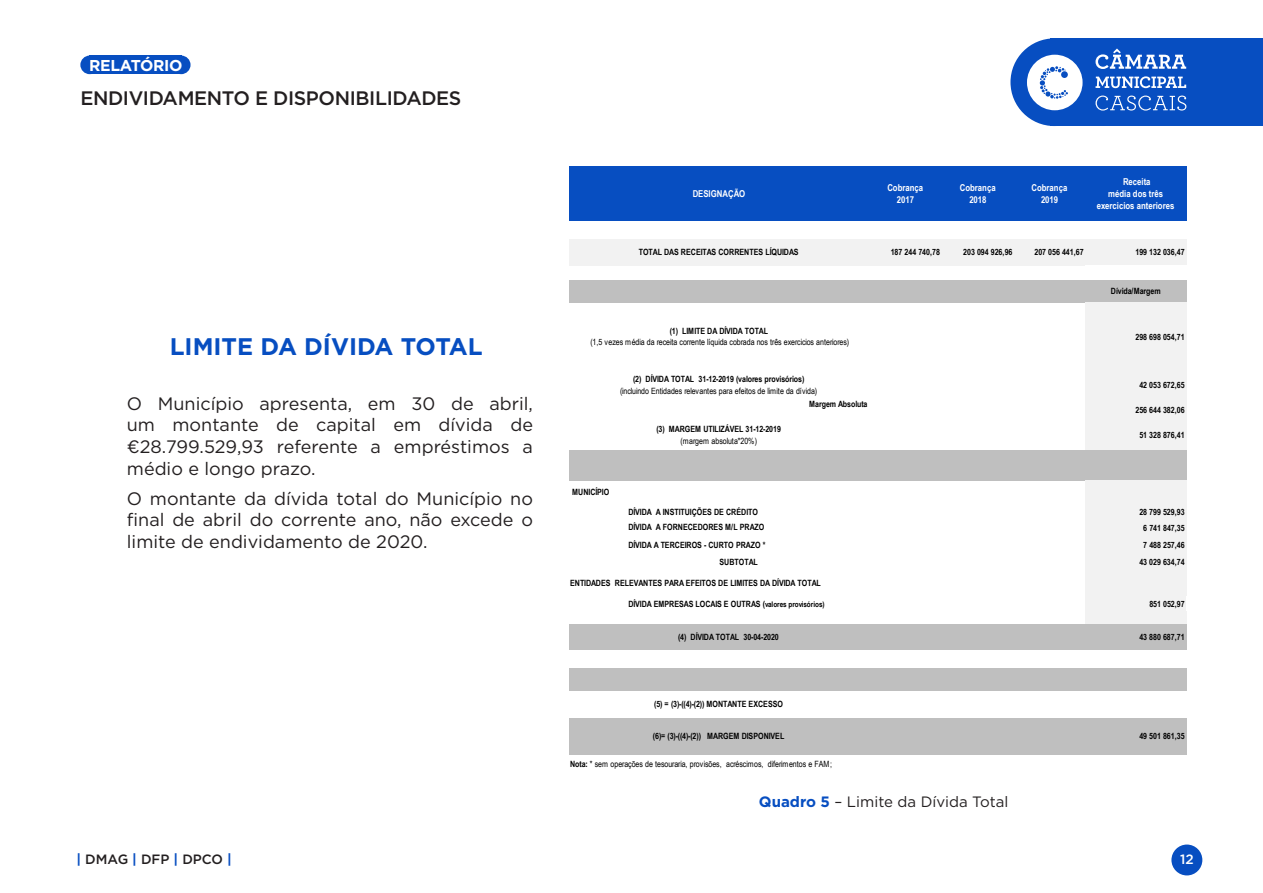
<style>
.page{position:relative;width:1263px;height:893px;background:#fff}
.page>*{position:absolute;margin:0;border:0;box-sizing:border-box;transform-origin:0 0}
.titulo{font:700 24px "Gotham";color:#074ec1}
.t1{font:500 19.5px "Gotham";letter-spacing:-.02em;color:#231f20}
.texto{font:18px/21.6px "Gotham";color:#231f20;text-align:justify}
.t2{font:700 15.75px "Gotham";letter-spacing:-.02em;color:#fff}
.texto-2{font:15px "Gotham";color:#231f20}
.t3{font:500 13.5px "Gotham";color:#231f20}
.t4{font:500 13.5px "Gotham";color:#fff}
.t5{font:700 9.45px/12.1px "Arial Narrow";color:#fff;text-align:center}
.t6{font:700 8.7px/15.6px "Arial Narrow";color:#000;text-align:center}
.t7{font:8.7px/11.2px "Arial Narrow";letter-spacing:-.005em;color:#000;text-align:center}
.s1{font-weight:700}
.s2{font-weight:400}
.s3{font-size:7.8px}
.s4{font-weight:700;color:#074ec1}
</style>
<div class="page">
<div style="left:1171px;top:844px;width:31px;height:31px;background:#074ec1;border-radius:50%"></div>
<div style="left:1051px;top:38px;width:212px;height:88px;background:#074ec1"></div>
<div style="left:1010px;top:38px;width:88px;height:88px;background:#074ec1;border-radius:50%"></div>
<div style="left:89px;top:56px;width:92px;height:18px;background:#074ec1"></div>
<div style="left:80px;top:56px;width:19px;height:18px;background:#074ec1;border-radius:50%"></div>
<div style="left:172px;top:56px;width:19px;height:18px;background:#074ec1;border-radius:50%"></div>
<svg style="left:1095px;top:49px;width:91px;height:20px"></svg>
<svg style="left:1095px;top:96px;width:91px;height:15px"></svg>
<svg style="left:1095px;top:76px;width:91px;height:12px"></svg>
<svg style="left:1027px;top:55px;width:55px;height:55px"></svg>
<div style="left:569px;top:167px;width:617px;height:54px;background:#074ec1"></div>
<div style="left:569px;top:239px;width:617px;height:27px;background:#f2f2f2"></div>
<div style="left:1085px;top:265px;width:101px;height:15px;background:#fff"></div>
<div style="left:569px;top:280px;width:617px;height:22px;background:#bfbfbf"></div>
<div style="left:1085px;top:302px;width:101px;height:20px;background:#f2f2f2"></div>
<div style="left:1085px;top:321px;width:101px;height:130px;background:#f2f2f2"></div>
<div style="left:569px;top:450px;width:617px;height:31px;background:#bfbfbf"></div>
<div style="left:1085px;top:480px;width:101px;height:24px;background:#f2f2f2"></div>
<div style="left:1085px;top:504px;width:101px;height:16px;background:#f2f2f2"></div>
<div style="left:1085px;top:520px;width:101px;height:16px;background:#f2f2f2"></div>
<div style="left:1085px;top:535px;width:101px;height:19px;background:#f2f2f2"></div>
<div style="left:1085px;top:554px;width:101px;height:16px;background:#f2f2f2"></div>
<div style="left:1085px;top:570px;width:101px;height:26px;background:#f2f2f2"></div>
<div style="left:1085px;top:596px;width:101px;height:16px;background:#f2f2f2"></div>
<div style="left:1085px;top:611px;width:101px;height:14px;background:#f2f2f2"></div>
<div style="left:569px;top:624px;width:617px;height:26px;background:#bfbfbf"></div>
<div style="left:569px;top:668px;width:617px;height:22px;background:#bfbfbf"></div>
<div style="left:569px;top:718px;width:617px;height:36px;background:#bfbfbf"></div>
<hr style="left:1085px;top:690px;width:101px;height:1px;background:#bfbfbf">
<p class="t2" style="left:89px;top:55px;width:95px">RELATÓRIO</p>
<p class="t1" style="left:80px;top:85px;width:383px">ENDIVIDAMENTO E DISPONIBILIDADES</p>
<p class="titulo" style="left:170px;top:331px;width:314px">LIMITE DA DÍVIDA TOTAL</p>
<p class="texto" style="left:127px;top:392px;width:408px">O Município apresenta, em 30 de abril, um montante de capital em dívida de €28.799.529,93 referente a empréstimos a médio e longo prazo.</p>
<p class="texto" style="left:127px;top:487px;width:408px">O montante da dívida total do Município no final de abril do corrente ano, não excede o limite de endividamento de 2020.</p>
<p class="t5" style="left:693px;top:187px;width:54px">DESIGNAÇÃO</p>
<p class="t5" style="left:887px;top:181px;width:37px">Cobrança<br>2017</p>
<p class="t5" style="left:960px;top:181px;width:37px">Cobrança<br>2018</p>
<p class="t5" style="left:1031px;top:181px;width:37px">Cobrança<br>2019</p>
<p class="t5" style="left:1097px;top:175px;width:79px">Receita<br>média dos três exercicios anteriores</p>
<p class="t6" style="left:639px;top:244px;width:161px">TOTAL DAS RECEITAS CORRENTES LÍQUIDAS</p>
<p class="t6" style="left:891px;top:244px;width:51px">187 244 740,78</p>
<p class="t6" style="left:963px;top:244px;width:51px">203 094 926,96</p>
<p class="t6" style="left:1034px;top:244px;width:51px">207 056 441,67</p>
<p class="t6" style="left:1135px;top:244px;width:51px">199 132 036,47</p>
<p class="t6" style="left:1111px;top:283px;width:51px">Dívida/Margem</p>
<p class="t6" style="left:1135px;top:329px;width:51px">298 698 054,71</p>
<p class="t7" style="left:590px;top:325px;width:260px"><span class="s1">(1) LIMITE DA DÍVIDA TOTAL<br></span>(1,5 vezes média da receita corrente líquida cobrada nos três exercicios anteriores)</p>
<p class="t7" style="left:620px;top:373px;width:199px"><span class="s1">(2) DÍVIDA TOTAL 31-12-2019 (valores provisórios) </span>(incluindo Entidades relevantes para efeitos de limite da dívida)</p>
<p class="t6" style="left:809px;top:396px;width:60px">Margem Absoluta</p>
<p class="t6" style="left:656px;top:423px;width:126px;line-height:11.2px">(3) MARGEM UTILIZÁVEL 31-12-2019 <span class="s2">(margem absoluta*20%)</span></p>
<p class="t6" style="left:1139px;top:377px;width:47px">42 053 672,65</p>
<p class="t6" style="left:1135px;top:402px;width:51px">256 644 382,06</p>
<p class="t6" style="left:1139px;top:427px;width:47px">51 328 876,41</p>
<p class="t6" style="left:572px;top:484px;width:38px">MUNICÍPIO</p>
<p class="t6" style="left:628px;top:504px;width:137px;text-align:left">DÍVIDA A INSTITUIÇÕES DE CRÉDITO<br>DÍVIDA A FORNECEDORES M/L PRAZO</p>
<p class="t6" style="left:1139px;top:504px;width:47px">28 799 529,93<br>6 741 847,35</p>
<p class="t6" style="left:628px;top:536px;width:139px">DÍVIDA A TERCEIROS - CURTO PRAZO *</p>
<p class="t6" style="left:1143px;top:536px;width:43px">7 488 257,46</p>
<p class="t6" style="left:719px;top:554px;width:40px">SUBTOTAL</p>
<p class="t6" style="left:1139px;top:554px;width:47px">43 029 634,74</p>
<p class="t6" style="left:570px;top:575px;width:252px">ENTIDADES RELEVANTES PARA EFEITOS DE LIMITES DA DÍVIDA TOTAL</p>
<p class="t6" style="left:628px;top:596px;width:198px">DÍVIDA EMPRESAS LOCAIS E OUTRAS (<span class="s3">valores provisórios)</span></p>
<p class="t6" style="left:1149px;top:596px;width:37px">851 052,97</p>
<p class="t6" style="left:678px;top:629px;width:102px">(4) DÍVIDA TOTAL 30-04-2020</p>
<p class="t6" style="left:1139px;top:629px;width:47px">43 880 687,71</p>
<p class="t6" style="left:654px;top:696px;width:130px">(5) = (3)-((4)-(2)) MONTANTE EXCESSO</p>
<p class="t6" style="left:653px;top:727px;width:133px">(6)= (3)-((4)-(2)) MARGEM DISPONIVEL</p>
<p class="t7" style="left:570px;top:758px;width:263px"><span class="s1">Nota:</span> * sem operações de tesouraria, provisões, acréscimos, diferimentos e FAM;</p>
<p class="texto-2" style="left:759px;top:792px;width:251px"><span class="s4">Quadro 5</span> – Limite da Dívida Total</p>
<p class="t6" style="left:1139px;top:728px;width:47px">49 501 861,35</p>
<p class="t3" style="left:77px;top:850px;width:157px"><span class="s4">|</span> DMAG <span class="s4">|</span> DFP <span class="s4">|</span> DPCO <span class="s4">|</span></p>
<p class="t4" style="left:1180px;top:850px;width:15px">12</p>
</div>
